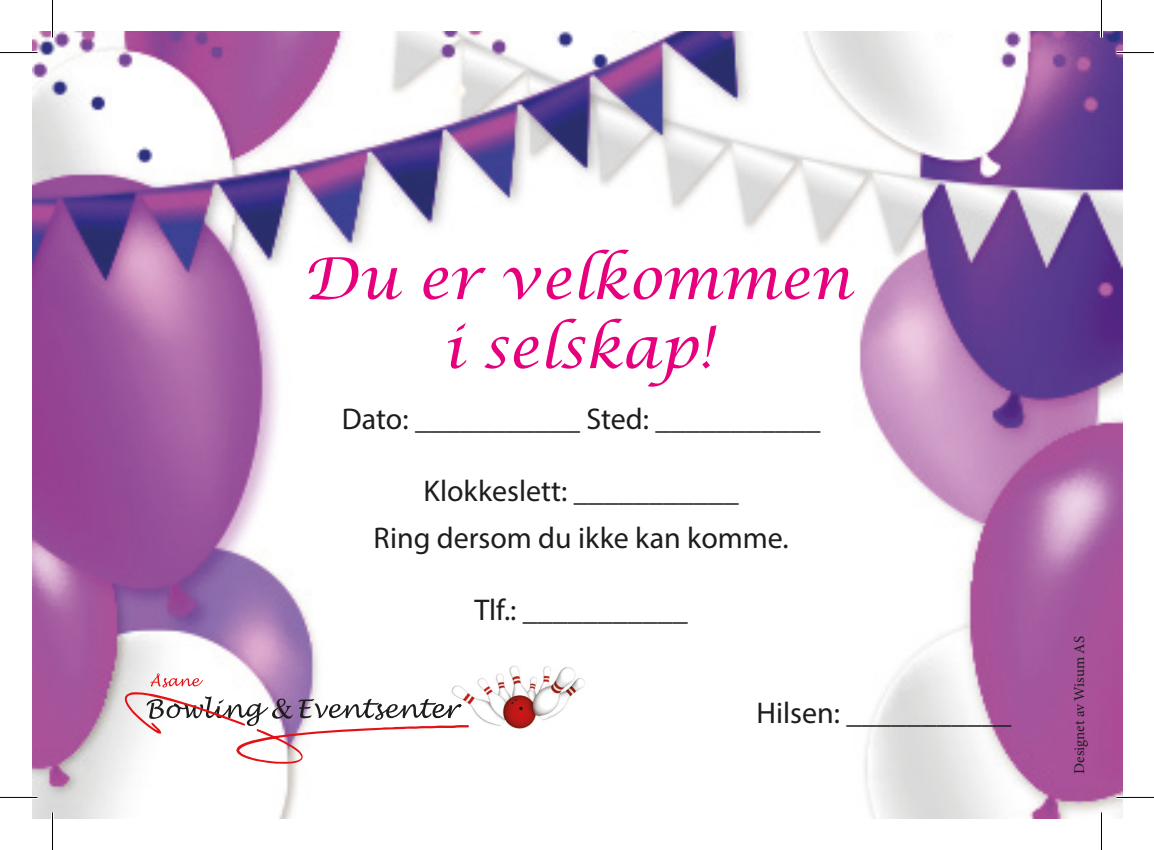
<style>
.page{position:relative;width:1154px;height:850px;background:#fff}
.page>*{position:absolute;margin:0;border:0;box-sizing:border-box;transform-origin:0 0}
.t1{font:italic 57.5px/69px "Lucida Calligraphy";color:#e6007e;text-align:center}
.t2{font:30px/47.2px "Myriad Pro";color:#1d1d1b;text-align:center}
.t3{font:30px "Minion Pro";color:#1d1d1b}
.t4{font:15px "Minion Pro";color:#1d1d1b}
.s1{font-family:"Myriad Pro"}
</style>
<div class="page">
<img style="left:33px;top:31px;width:1090px;height:787px">
<img style="left:435px;top:646px;width:181px;height:101px">
<svg style="left:125px;top:672px;width:344px;height:91px"></svg>
<img style="left:435px;top:703px;width:26px;height:14px">
<hr style="left:0;top:51px;width:38px;height:3px;background:#fff">
<hr style="left:1116px;top:51px;width:38px;height:3px;background:#fff">
<hr style="left:0;top:795px;width:38px;height:3px;background:#fff">
<hr style="left:1116px;top:795px;width:38px;height:3px;background:#fff">
<hr style="left:51px;top:0;width:3px;height:38px;background:#fff">
<hr style="left:51px;top:812px;width:3px;height:37px;background:#fff">
<hr style="left:1100px;top:0;width:3px;height:38px;background:#fff">
<hr style="left:1100px;top:812px;width:3px;height:37px;background:#fff">
<hr style="left:0;top:52px;width:38px;height:1px;background:#000">
<hr style="left:1116px;top:52px;width:38px;height:1px;background:#000">
<hr style="left:0;top:796px;width:38px;height:1px;background:#000">
<hr style="left:1116px;top:796px;width:38px;height:1px;background:#000">
<hr style="left:52px;top:0;width:1px;height:38px;background:#000">
<hr style="left:52px;top:812px;width:1px;height:37px;background:#000">
<hr style="left:1101px;top:0;width:1px;height:38px;background:#000">
<hr style="left:1101px;top:812px;width:1px;height:37px;background:#000">
<h1 class="t1" style="left:303px;top:246px;width:550px">Du er velkommen i selskap!</h1>
<p class="t2" style="left:342px;top:394px;width:480px">Dato: ___________ Sted: ___________</p>
<p class="t2" style="left:374px;top:466px;width:417px">Klokkeslett: ___________<br>Ring dersom du ikke kan komme.</p>
<p class="t3" style="left:474px;top:590px;width:215px"><span class="s1">Tlf.:</span> ___________</p>
<p class="t3" style="left:756px;top:693px;width:257px"><span class="s1">Hilsen:</span> ___________</p>
<p class="t4" style="left:1069px;top:773px;width:139px;rotate:-90deg">Designet av Wisum AS</p>
</div>
